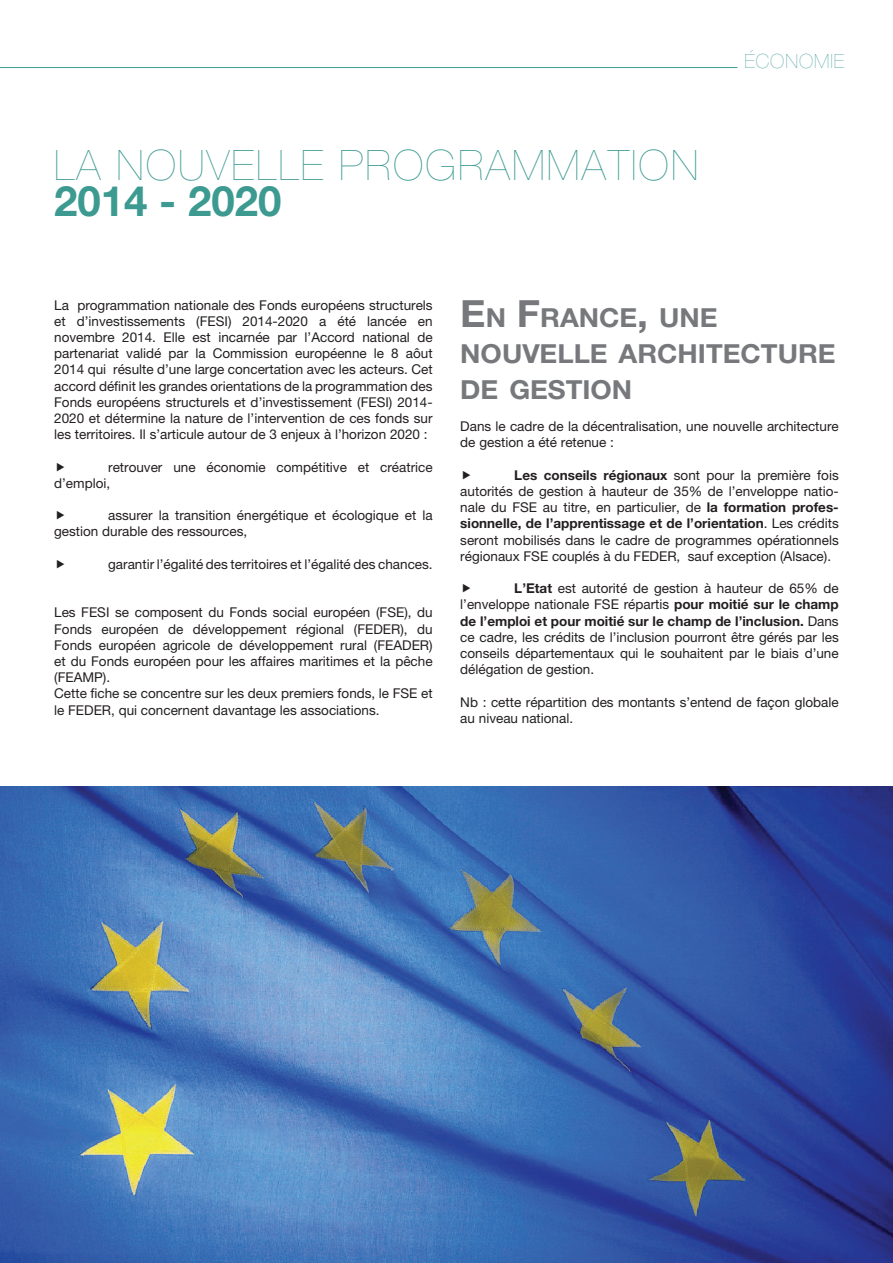
<style>
.page{position:relative;width:893px;height:1263px;background:#fff}
.page>*{position:absolute;margin:0;border:0;box-sizing:border-box;transform-origin:0 0}
.t1{font:200 42px "Helvetica Neue LT Pro";letter-spacing:.05em;color:#3c9a91}
.t2{font:700 42px "Helvetica Neue LT Pro";color:#3c9a91}
.t3{font:700 26.25px/36px "Helvetica Neue LT Pro";color:#76787b;scale:1.05 1}
.t4{font:200 19.65px "Helvetica Neue LT Pro";letter-spacing:.05em;color:#3c9a91}
.t5{font:13.5px/16.2px "Helvetica Neue LT Pro";color:#231f20}
.s1{font-size:37.5px}
.s2{font-weight:700}
</style>
<div class="page">
<hr style="left:0;top:67px;width:737px;height:1px;background:#3c9a91">
<img style="left:0;top:787px;width:893px;height:476px">
<h1 class="t1" style="left:54px;top:140px;width:645px">LA NOUVELLE PROGRAMMATION</h1>
<h1 class="t2" style="left:54px;top:175px;width:229px">2014 - 2020</h1>
<h3 class="t4" style="left:744px;top:50px;width:102px">ÉCONOMIE</h3>
<p class="t5" style="left:54px;top:297px;width:380px;text-align:justify">La programmation nationale des Fonds européens structurels et d’investissements (FESI) 2014-2020 a été lancée en novembre 2014. Elle est incarnée par l’Accord national de partenariat validé par la Commission européenne le 8 aôut 2014 qui résulte d’une large concertation avec les acteurs. Cet accord définit les grandes orientations de la programmation des Fonds européens structurels et d’investissement (FESI) 2014- 2020 et détermine la nature de l’intervention de ces fonds sur les territoires. Il s’articule autour de 3 enjeux à l’horizon 2020 :</p>
<p class="t5" style="left:54px;top:459px;width:380px;text-indent:54px">retrouver une économie compétitive et créatrice d’emploi,</p>
<p class="t5" style="left:54px;top:507px;width:380px;text-indent:54px">assurer la transition énergétique et écologique et la gestion durable des ressources,</p>
<p class="t5" style="left:108px;top:556px;width:326px">garantir l’égalité des territoires et l’égalité des chances.</p>
<p class="t5" style="left:54px;top:604px;width:380px">Les FESI se composent du Fonds social européen (FSE), du Fonds européen de développement régional (FEDER), du Fonds européen agricole de développement rural (FEADER) et du Fonds européen pour les affaires maritimes et la pêche (FEAMP).<br>Cette fiche se concentre sur les deux premiers fonds, le FSE et le FEDER, qui concernent davantage les associations.</p>
<h2 class="t3" style="left:460px;top:299px;width:359px"><span class="s1">E</span>N <span class="s1">F</span>RANCE<span class="s1">,</span> UNE<br>NOUVELLE ARCHITECTURE<br>DE GESTION</h2>
<p class="t5" style="left:460px;top:418px;width:380px">Dans le cadre de la décentralisation, une nouvelle architecture de gestion a été retenue :</p>
<p class="t5" style="left:460px;top:467px;width:380px;text-align:justify;text-indent:54px"><span class="s2">Les conseils régionaux</span> sont pour la première fois autorités de gestion à hauteur de 35% de l’enveloppe natio&shy;nale du FSE au titre, en particulier, de <span class="s2">la formation profes&shy;sionnelle, de l’apprentissage et de l’orientation</span>. Les crédits seront mobilisés dans le cadre de programmes opérationnels régionaux FSE couplés à du FEDER, sauf exception (Alsace).</p>
<p class="t5" style="left:460px;top:580px;width:380px;text-align:justify;text-indent:54px"><span class="s2">L’Etat</span> est autorité de gestion à hauteur de 65% de l’enveloppe nationale FSE répartis <span class="s2">pour moitié sur le champ de l’emploi et pour moitié sur le champ de l’inclusion.</span> Dans ce cadre, les crédits de l’inclusion pourront être gérés par les conseils départementaux qui le souhaitent par le biais d’une délégation de gestion.</p>
<p class="t5" style="left:460px;top:693px;width:380px">Nb : cette répartition des montants s’entend de façon globale au niveau national.</p>
</div>
